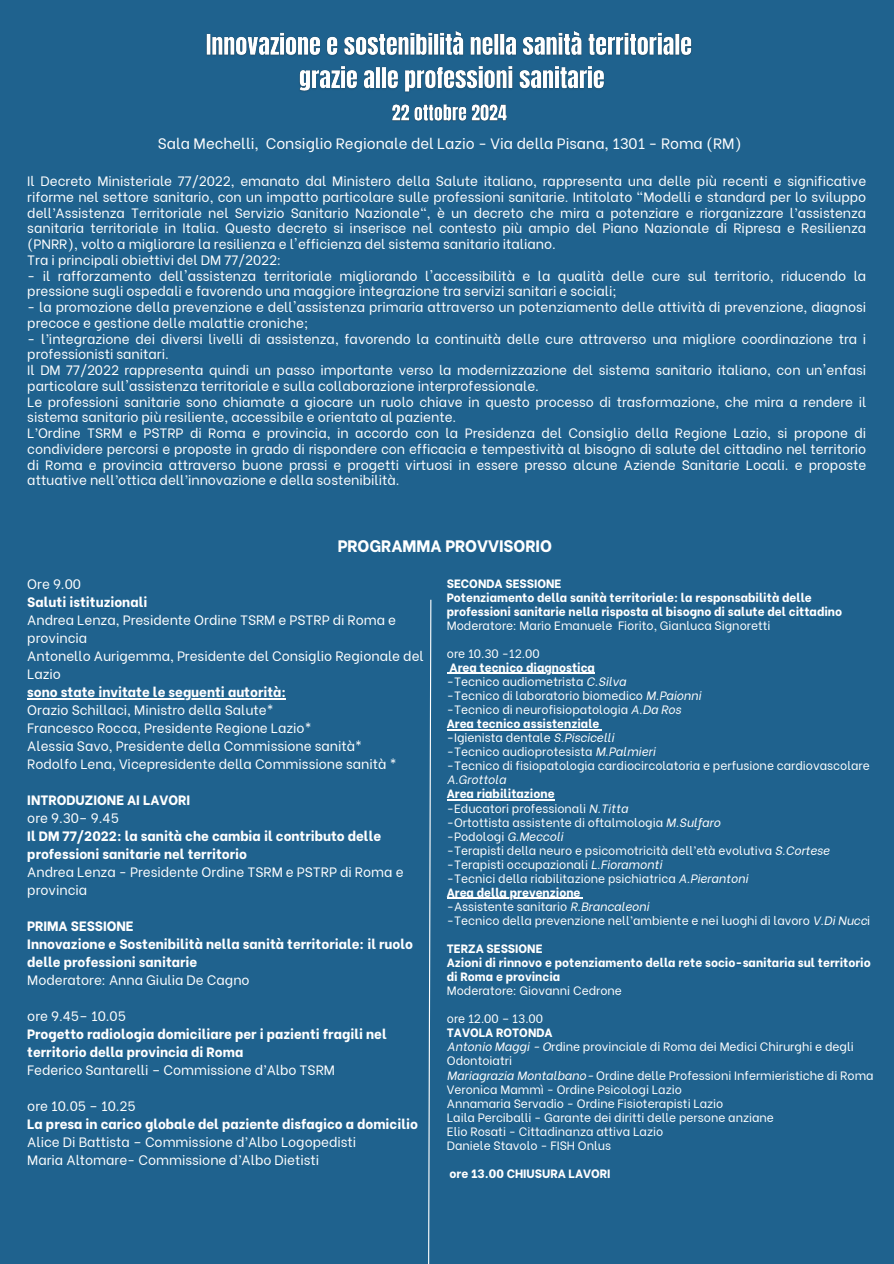
<style>
.page{position:relative;width:894px;height:1264px;background:#fff}
.page>*{position:absolute;margin:0;border:0;box-sizing:border-box;transform-origin:0 0}
.t1{font:800 16.5px "Be Vietnam";color:#fff}
.t2{font:15px "Be Vietnam";color:#fff}
.t3{font:13.5px/15.8px "Be Vietnam";color:#fff}
.t4{font:800 13.5px/18px "Be Vietnam";color:#fff}
.t5{font:12px/14.1px "Be Vietnam";color:#fff}
.t6{font:800 12px/14.1px "Be Vietnam";color:#fff}
.s1{font-weight:800}
.s2{font-weight:400}
.s3{font-weight:400;font-style:italic}
.s4{font-style:italic}
</style>
<div class="page">
<div style="left:0;top:0;width:893px;height:1263px;background:#1f628e"></div>
<img style="left:206px;top:31px;width:486px;height:62px">
<img style="left:392px;top:104px;width:115px;height:17px">
<hr style="left:27px;top:698px;width:259px;height:1px;background:#fff">
<hr style="left:449px;top:673px;width:146px;height:1px;background:#fff">
<hr style="left:446px;top:729px;width:153px;height:1px;background:#fff">
<hr style="left:446px;top:799px;width:108px;height:1px;background:#fff">
<hr style="left:446px;top:897px;width:134px;height:1px;background:#fff">
<svg style="left:428px;top:599px;width:4px;height:664px"></svg>
<h4 class="t2" style="left:158px;top:131px;width:585px">Sala Mechelli, Consiglio Regionale del Lazio - Via della Pisana, 1301 - Roma (RM)</h4>
<h4 class="t3" style="left:27px;top:172px;width:840px">Il Decreto Ministeriale 77/2022, emanato dal Ministero della Salute italiano, rappresenta una delle più recenti e significative riforme nel settore sanitario, con un impatto particolare sulle professioni sanitarie. Intitolato "Modelli e standard per lo sviluppo dell’Assistenza Territoriale nel Servizio Sanitario Nazionale", è un decreto che mira a potenziare e riorganizzare l’assistenza sanitaria territoriale in Italia. Questo decreto si inserisce nel contesto più ampio del Piano Nazionale di Ripresa e Resilienza (PNRR), volto a migliorare la resilienza e l'efficienza del sistema sanitario italiano.<br>Tra i principali obiettivi del DM 77/2022:</h4>
<h4 class="t3" style="left:27px;top:266px;width:840px">- il rafforzamento dell'assistenza territoriale migliorando l'accessibilità e la qualità delle cure sul territorio, riducendo la pressione sugli ospedali e favorendo una maggiore integrazione tra servizi sanitari e sociali;</h4>
<h4 class="t3" style="left:27px;top:298px;width:840px">- la promozione della prevenzione e dell'assistenza primaria attraverso un potenziamento delle attività di prevenzione, diagnosi precoce e gestione delle malattie croniche;</h4>
<h4 class="t3" style="left:27px;top:329px;width:840px">- l’integrazione dei diversi livelli di assistenza, favorendo la continuità delle cure attraverso una migliore coordinazione tra i professionisti sanitari.<br>Il DM 77/2022 rappresenta quindi un passo importante verso la modernizzazione del sistema sanitario italiano, con un'enfasi particolare sull'assistenza territoriale e sulla collaborazione interprofessionale.<br>Le professioni sanitarie sono chiamate a giocare un ruolo chiave in questo processo di trasformazione, che mira a rendere il sistema sanitario più resiliente, accessibile e orientato al paziente.<br>L’Ordine TSRM e PSTRP di Roma e provincia, in accordo con la Presidenza del Consiglio della Regione Lazio, si propone di condividere percorsi e proposte in grado di rispondere con efficacia e tempestività al bisogno di salute del cittadino nel territorio di Roma e provincia attraverso buone prassi e progetti virtuosi in essere presso alcune Aziende Sanitarie Locali. e proposte attuative nell’ottica dell’innovazione e della sostenibilità.</h4>
<h5 class="t1" style="left:337px;top:532px;width:216px">PROGRAMMA PROVVISORIO</h5>
<h4 class="t3" style="left:27px;top:573px;width:398px;line-height:18px">Ore 9.00<br><span class="s1">Saluti istituzionali<br></span>Andrea Lenza, Presidente Ordine TSRM e PSTRP di Roma e provincia<br>Antonello Aurigemma, Presidente del Consiglio Regionale del<br>Lazio</h4>
<h2 class="t3" style="left:27px;top:681px;width:370px;line-height:18px"><span class="s1">sono state invitate le seguenti autorità:<br></span>Orazio Schillaci, Ministro della Salute*<br>Francesco Rocca, Presidente Regione Lazio*<br>Alessia Savo, Presidente della Commissione sanità* Rodolfo Lena, Vicepresidente della Commissione sanità *</h2>
<h2 class="t4" style="left:27px;top:789px;width:355px">INTRODUZIONE AI LAVORI<br><span class="s2">ore 9.30– 9.45<br></span>Il DM 77/2022: la sanità che cambia il contributo delle professioni sanitarie nel territorio</h2>
<h4 class="t3" style="left:27px;top:861px;width:377px;line-height:18px">Andrea Lenza - Presidente Ordine TSRM e PSTRP di Roma e provincia</h4>
<h4 class="t4" style="left:27px;top:915px;width:387px">PRIMA SESSIONE<br>Innovazione e Sostenibilità nella sanità territoriale: il ruolo delle professioni sanitarie<br><span class="s2">Moderatore: Anna Giulia De Cagno</span></h4>
<h4 class="t3" style="left:27px;top:1006px;width:100px">ore 9.45– 10.05</h4>
<h4 class="t4" style="left:27px;top:1023px;width:361px">Progetto radiologia domiciliare per i pazienti fragili nel territorio della provincia di Roma<br><span class="s2">Federico Santarelli – Commissione d’Albo TSRM</span></h4>
<h4 class="t3" style="left:27px;top:1096px;width:110px">ore 10.05 – 10.25</h4>
<h4 class="t3" style="left:27px;top:1113px;width:392px;line-height:18px"><span class="s1">La presa in carico globale del paziente disfagico a domicilio<br></span>Alice Di Battista – Commissione d’Albo Logopedisti<br>Maria Altomare- Commissione d’Albo Dietisti</h4>
<h4 class="t6" style="left:446px;top:575px;width:116px">SECONDA SESSIONE</h4>
<p class="t6" style="left:446px;top:589px;width:397px">Potenziamento della sanità territoriale: la responsabilità delle professioni sanitarie nella risposta al bisogno di salute del cittadino</p>
<p class="t5" style="left:446px;top:617px;width:325px">Moderatore: Mario Emanuele Fiorito, Gianluca Signoretti</p>
<p class="t5" style="left:446px;top:645px;width:94px">ore 10.30 -12.00</p>
<p class="t6" style="left:446px;top:659px;width:181px">Area tecnico diagnostica <span class="s2">-Tecnico audiometrista</span> <span class="s3">C.Silva</span></p>
<p class="t5" style="left:446px;top:687px;width:256px">-Tecnico di laboratorio biomedico <span class="s4">M.Paionni</span></p>
<p class="t5" style="left:446px;top:701px;width:236px">-Tecnico di neurofisiopatologia <span class="s4">A.Da Ros</span></p>
<p class="t6" style="left:446px;top:715px;width:154px">Area tecnico assistenziale</p>
<p class="t5" style="left:446px;top:729px;width:169px">-Igienista dentale <span class="s4">S.Piscicelli</span></p>
<p class="t5" style="left:446px;top:743px;width:210px">-Tecnico audioprotesista <span class="s4">M.Palmieri</span></p>
<p class="t5" style="left:446px;top:757px;width:424px">-Tecnico di fisiopatologia cardiocircolatoria e perfusione cardiovascolare</p>
<p class="t6" style="left:446px;top:771px;width:109px"><span class="s3">A.Grottola<br></span>Area riabilitazione</p>
<p class="t5" style="left:446px;top:799px;width:183px">-Educatori professionali <span class="s4">N.Titta</span></p>
<p class="t5" style="left:446px;top:814px;width:275px">-Ortottista assistente di oftalmologia <span class="s4">M.Sulfaro</span></p>
<p class="t5" style="left:446px;top:828px;width:118px">-Podologi <span class="s4">G.Meccoli</span></p>
<p class="t5" style="left:446px;top:842px;width:384px">-Terapisti della neuro e psicomotricità dell’età evolutiva <span class="s4">S.Cortese</span></p>
<p class="t5" style="left:446px;top:856px;width:217px">-Terapisti occupazionali <span class="s4">L.Fioramonti</span></p>
<p class="t5" style="left:446px;top:870px;width:303px">-Tecnici della riabilitazione psichiatrica <span class="s4">A.Pierantoni</span></p>
<p class="t6" style="left:446px;top:884px;width:135px">Area della prevenzione</p>
<p class="t5" style="left:446px;top:898px;width:204px">-Assistente sanitario <span class="s4">R.Brancaleoni</span></p>
<p class="t5" style="left:446px;top:912px;width:425px">-Tecnico della prevenzione nell’ambiente e nei luoghi di lavoro <span class="s4">V.Di Nucc</span>i</p>
<p class="t6" style="left:446px;top:940px;width:97px">TERZA SESSIONE</p>
<p class="t6" style="left:446px;top:954px;width:425px">Azioni di rinnovo e potenziamento della rete socio-sanitaria sul territorio di Roma e provincia</p>
<p class="t5" style="left:446px;top:982px;width:176px">Moderatore: Giovanni Cedrone</p>
<p class="t5" style="left:446px;top:1010px;width:98px">ore 12.00 – 13.00</p>
<p class="t6" style="left:446px;top:1024px;width:107px">TAVOLA ROTONDA</p>
<p class="t5" style="left:446px;top:1038px;width:408px"><span class="s4">Antonio Maggi - O</span>rdine provinciale di Roma dei Medici Chirurghi e degli<br>Odontoiatri</p>
<p class="t5" style="left:446px;top:1066px;width:428px"><span class="s4">Mariagrazia Montalbano-</span> Ordine delle Professioni Infermieristiche di Roma</p>
<p class="t5" style="left:446px;top:1080px;width:236px">Veronica Mammì - Ordine Psicologi Lazio</p>
<p class="t5" style="left:446px;top:1094px;width:278px">Annamaria Servadio - Ordine Fisioterapisti Lazio</p>
<p class="t5" style="left:446px;top:1108px;width:328px">Laila Perciballi - Garante dei diritti delle persone anziane</p>
<p class="t5" style="left:446px;top:1123px;width:218px">Elio Rosati - Cittadinanza attiva Lazio</p>
<p class="t5" style="left:446px;top:1137px;width:166px">Daniele Stavolo - FISH Onlus</p>
<p class="t6" style="left:449px;top:1165px;width:162px">ore 13.00 CHIUSURA LAVORI</p>
</div>
